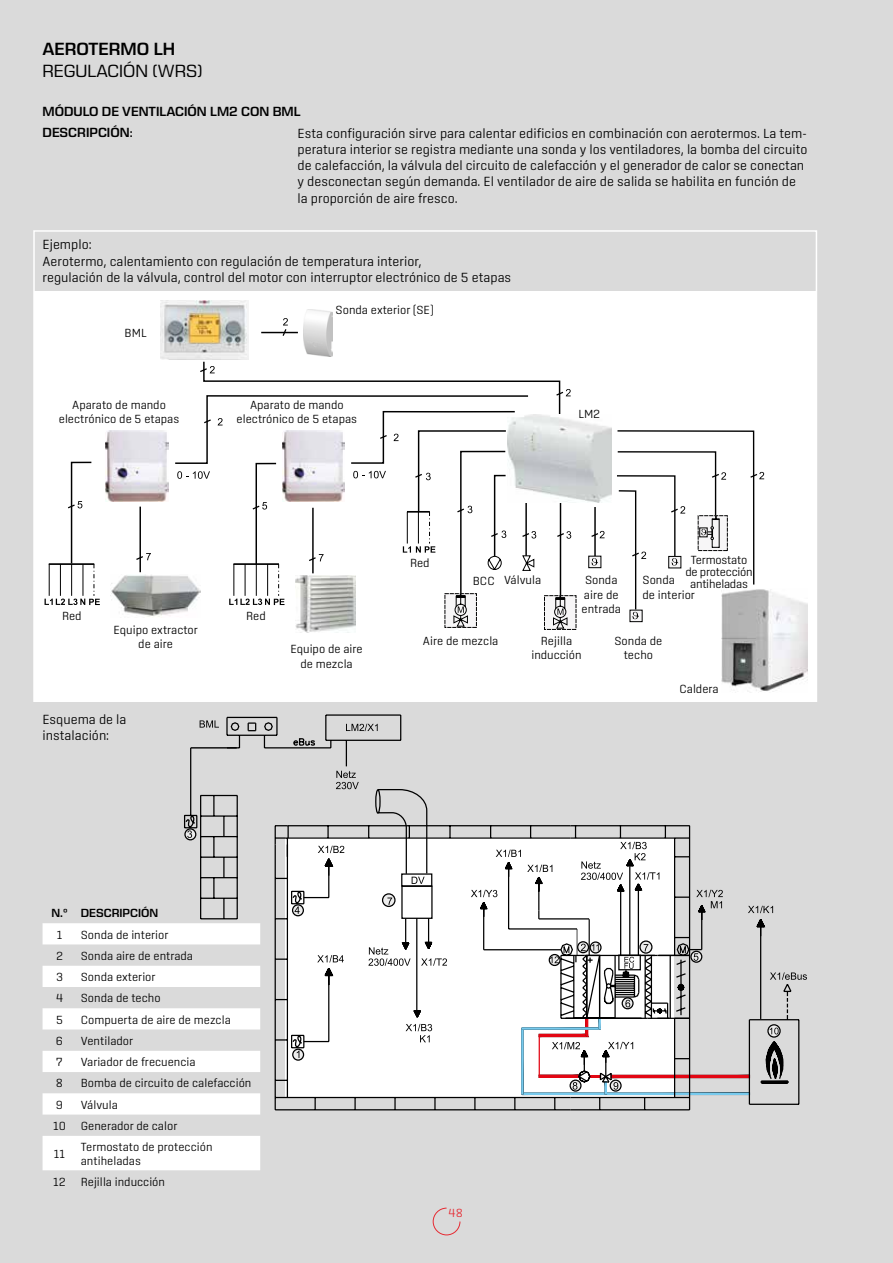
<style>
.page{position:relative;width:893px;height:1263px;background:#dadada}
.page>*{position:absolute;margin:0;border:0;box-sizing:border-box;transform-origin:0 0}
.t1{font:18px "Eurostile Next LT Pro";color:#000}
.t2{font:600 18px "Eurostile Next LT Pro";color:#000}
.t3{font:300 13.5px/16.2px "Center";color:#000}
.t4{font:600 13.5px "Eurostile Next LT Pro";color:#000}
.t5{font:300 12px/14.4px "Center";color:#000;text-align:center}
.t6{font:300 12px/12px "Center";letter-spacing:-.02em;color:#000;text-align:center}
.t7{font:600 12px "Eurostile Next LT Pro";color:#000}
.t8{font:300 12px "Center";color:#e62a32}
.s1{font-size:12px}
</style>
<div class="page">
<svg style="left:432px;top:1207px;width:29px;height:29px"></svg>
<div style="left:34px;top:291px;width:782px;height:410px;background:#fff"></div>
<hr style="left:594px;top:507px;width:2px;height:50px;background:#000">
<svg style="left:591px;top:531px;width:13px;height:7px"></svg>
<div style="left:544px;top:595px;width:32px;height:35px;background:#f7f6f7;border:1px dashed #000"></div>
<svg style="left:588px;top:556px;width:13px;height:12px"></svg>
<svg style="left:591px;top:558px;width:7px;height:7px"></svg>
<svg style="left:630px;top:619px;width:13px;height:3px"></svg>
<svg style="left:617px;top:430px;width:147px;height:189px"></svg>
<svg style="left:45px;top:318px;width:526px;height:311px"></svg>
<img style="left:304px;top:310px;width:28px;height:47px">
<img style="left:722px;top:588px;width:86px;height:104px">
<img style="left:508px;top:414px;width:104px;height:89px">
<img style="left:161px;top:300px;width:88px;height:60px">
<img style="left:282px;top:430px;width:63px;height:71px">
<img style="left:106px;top:430px;width:62px;height:71px">
<img style="left:295px;top:576px;width:60px;height:57px">
<div style="left:33px;top:230px;width:784px;height:472px;border:2px solid #fff"></div>
<svg style="left:43px;top:923px;width:217px;height:247px;fill:#fff"></svg>
<svg style="left:274px;top:1021px;width:197px;height:90px"></svg>
<svg style="left:293px;top:1049px;width:11px;height:11px"></svg>
<div style="left:292px;top:1048px;width:12px;height:13px;border:1px solid #000;border-radius:50%"></div>
<svg style="left:297px;top:1050px;width:2px;height:8px"></svg>
<svg style="left:226px;top:714px;width:465px;height:307px"></svg>
<svg style="left:200px;top:720px;width:19px;height:8px"></svg>
<svg style="left:346px;top:724px;width:32px;height:7px"></svg>
<svg style="left:303px;top:955px;width:41px;height:88px;background:#eee"></svg>
<hr style="left:416px;top:918px;width:1px;height:93px;background:#000">
<div style="left:401px;top:885px;width:32px;height:34px;border:1px solid #000"></div>
<svg style="left:383px;top:894px;width:12px;height:12px"></svg>
<div style="left:382px;top:893px;width:14px;height:14px;border:1px solid #000;border-radius:50%"></div>
<svg style="left:387px;top:897px;width:5px;height:8px"></svg>
<hr style="left:427px;top:918px;width:3px;height:24px;background:#000">
<hr style="left:405px;top:919px;width:2px;height:25px;background:#000">
<div style="left:401px;top:873px;width:31px;height:13px;border:1px solid #000"></div>
<svg style="left:368px;top:939px;width:45px;height:27px"></svg>
<svg style="left:184px;top:747px;width:175px;height:173px"></svg>
<svg style="left:421px;top:939px;width:26px;height:27px"></svg>
<svg style="left:406px;top:1007px;width:26px;height:35px"></svg>
<svg style="left:375px;top:788px;width:53px;height:96px"></svg>
<svg style="left:471px;top:842px;width:336px;height:269px"></svg>
<hr style="left:749px;top:1020px;width:1px;height:84px;background:#000">
<h1 class="t2" style="left:43px;top:39px;width:134px">AEROTERMO LH</h1>
<h1 class="t1" style="left:43px;top:61px;width:162px">REGULACIÓN (WRS)</h1>
<p class="t4" style="left:43px;top:104px;width:260px">MÓDULO DE VENTILACIÓN LM2 CON BML</p>
<p class="t3" style="left:298px;top:125px;width:511px">Esta configuración sirve para calentar edificios en combinación con aerotermos. La tem&shy;peratura interior se registra mediante una sonda y los ventiladores, la bomba del circuito de calefacción, la válvula del circuito de calefacción y el generador de calor se conectan y desconectan según demanda. El ventilador de aire de salida se habilita en función de la proporción de aire fresco.</p>
<p class="t4" style="left:43px;top:125px;width:92px">DESCRIPCIÓN<span class="s1">:</span></p>
<p class="t3" style="left:43px;top:236px;width:470px">Ejemplo:<br>Aerotermo, calentamiento con regulación de temperatura interior,<br>regulación de la válvula, control del motor con interruptor electrónico de 5 etapas</p>
<p class="t5" style="left:336px;top:303px;width:100px">Sonda exterior (SE)</p>
<p class="t5" style="left:125px;top:325px;width:24px">BML</p>
<p class="t5" style="left:59px;top:397px;width:122px">Aparato de mando electrónico de 5 etapas</p>
<p class="t5" style="left:237px;top:397px;width:122px">Aparato de mando electrónico de 5 etapas</p>
<p class="t5" style="left:578px;top:407px;width:23px">LM2</p>
<p class="t5" style="left:62px;top:609px;width:21px">Red</p>
<p class="t5" style="left:246px;top:609px;width:21px">Red</p>
<p class="t5" style="left:114px;top:622px;width:86px">Equipo extractor de aire</p>
<p class="t3" style="left:43px;top:711px;width:85px">Esquema de la instalación:</p>
<p class="t5" style="left:290px;top:642px;width:74px">Equipo de aire de mezcla</p>
<p class="t6" style="left:685px;top:553px;width:69px">Termostato de protección</p>
<p class="t5" style="left:410px;top:556px;width:21px">Red</p>
<p class="t5" style="left:473px;top:573px;width:70px">BCC Válvula</p>
<p class="t5" style="left:581px;top:573px;width:41px;text-align:left">Sonda aire de entrada</p>
<p class="t5" style="left:642px;top:573px;width:34px">Sonda</p>
<p class="t5" style="left:642px;top:578px;width:107px;line-height:10.9px;text-align:left;text-indent:48px">antiheladas de interior</p>
<p class="t5" style="left:614px;top:633px;width:49px">Sonda de techo</p>
<p class="t5" style="left:423px;top:633px;width:77px">Aire de mezcla</p>
<p class="t5" style="left:531px;top:633px;width:52px">Rejilla inducción</p>
<p class="t5" style="left:679px;top:682px;width:41px">Caldera</p>
<p class="t7" style="left:51px;top:906px;width:108px">N.º DESCRIPCIÓN</p>
<p class="t5" style="left:57px;top:927px;width:7px">1</p>
<p class="t5" style="left:81px;top:927px;width:89px">Sonda de interior</p>
<p class="t5" style="left:56px;top:948px;width:9px">2</p>
<p class="t5" style="left:81px;top:948px;width:114px">Sonda aire de entrada</p>
<p class="t5" style="left:56px;top:970px;width:9px">3</p>
<p class="t5" style="left:81px;top:970px;width:76px">Sonda exterior</p>
<p class="t5" style="left:56px;top:991px;width:9px">4</p>
<p class="t5" style="left:81px;top:991px;width:81px">Sonda de techo</p>
<p class="t5" style="left:56px;top:1012px;width:8px">5</p>
<p class="t5" style="left:81px;top:1012px;width:152px">Compuerta de aire de mezcla</p>
<p class="t5" style="left:56px;top:1033px;width:9px">6</p>
<p class="t5" style="left:81px;top:1033px;width:54px">Ventilador</p>
<p class="t5" style="left:56px;top:1055px;width:8px">7</p>
<p class="t5" style="left:81px;top:1055px;width:116px">Variador de frecuencia</p>
<p class="t5" style="left:56px;top:1076px;width:9px">8</p>
<p class="t5" style="left:81px;top:1076px;width:172px">Bomba de circuito de calefacción</p>
<p class="t5" style="left:56px;top:1097px;width:9px">9</p>
<p class="t5" style="left:53px;top:1094px;width:126px;line-height:21.3px;text-align:left;text-indent:28px">Válvula<br>10 Generador de calor</p>
<p class="t5" style="left:54px;top:1146px;width:13px">11</p>
<p class="t5" style="left:81px;top:1139px;width:133px;text-align:left">Termostato de protección antiheladas</p>
<p class="t5" style="left:53px;top:1174px;width:113px">12 Rejilla inducción</p>
<p class="t8" style="left:449px;top:1206px;width:16px">48</p>
</div>
